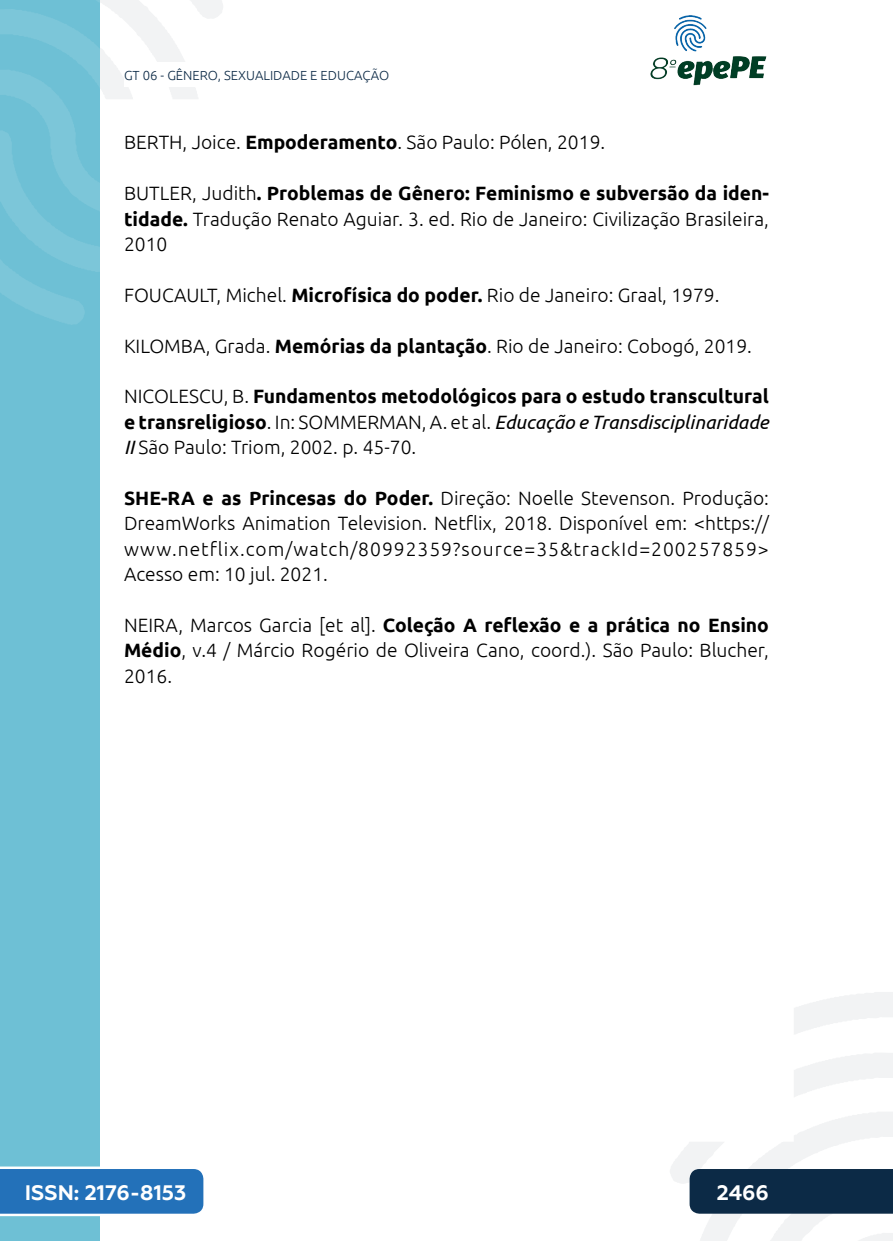
<style>
.page{position:relative;width:893px;height:1241px;background:#fff}
.page>*{position:absolute;margin:0;border:0;box-sizing:border-box;transform-origin:0 0}
.t1{font:700 21px "Geometria";color:#fff}
._11_REFERENCIAS{font:300 19.25px/25.4px "Ubuntu";color:#000;text-align:justify}
._11_REFERENCIAS-2{font:700 19.25px/25.4px "Ubuntu";color:#000;text-align:justify}
.t2{font:300 13.12px "Ubuntu";color:#0c2a46}
.s1{font-weight:700}
.s2{font-weight:300}
.s3{font-weight:400;font-style:italic}
</style>
<div class="page">
<svg style="left:670px;top:992px;width:223px;height:248px"></svg>
<svg style="left:99px;top:0;width:124px;height:324px"></svg>
<img style="left:650px;top:15px;width:117px;height:71px">
<div style="left:0;top:0;width:99px;height:1240px;background:#6ec0d5"></div>
<svg style="left:0;top:0;width:99px;height:325px"></svg>
<svg style="left:0;top:1166px;width:203px;height:49px;background:#367dbf"></svg>
<div style="left:690px;top:1168px;width:203px;height:45px;background:#0c2a46"></div>
<div style="left:124px;top:62px;width:516px;height:25px;background:#fff"></div>
<p class="t2" style="left:124px;top:67px;width:267px">GT 06 - GÊNERO, SEXUALIDADE E EDUCAÇÃO</p>
<p class="_11_REFERENCIAS" style="left:124px;top:129px;width:483px">BERTH, Joice. <span class="s1">Empoderamento</span>. São Paulo: Pólen, 2019.</p>
<p class="_11_REFERENCIAS" style="left:124px;top:180px;width:646px">BUTLER, Judith<span class="s1">. Problemas de Gênero: Feminismo e subversão da iden&shy;tidade.</span> Tradução Renato Aguiar. 3. ed. Rio de Janeiro: Civilização Brasileira, 2010</p>
<p class="_11_REFERENCIAS" style="left:124px;top:282px;width:597px">FOUCAULT, Michel. <span class="s1">Microfísica do poder.</span> Rio de Janeiro: Graal, 1979.</p>
<p class="_11_REFERENCIAS" style="left:124px;top:332px;width:629px">KILOMBA, Grada. <span class="s1">Memórias da plantação</span>. Rio de Janeiro: Cobogó, 2019.</p>
<p class="_11_REFERENCIAS-2" style="left:124px;top:383px;width:646px"><span class="s2">NICOLESCU, B.</span> Fundamentos metodológicos para o estudo transcultural e transreligioso<span class="s2">. In: SOMMERMAN, A. et al.</span> <span class="s3">Educação e Transdisciplinaridade II</span> <span class="s2">São Paulo: Triom, 2002. p. 45-70.</span></p>
<p class="_11_REFERENCIAS" style="left:124px;top:485px;width:646px"><span class="s1">SHE-RA e as Princesas do Poder.</span> Direção: Noelle Stevenson. Produção:<br>DreamWorks Animation Television. Netflix, 2018. Disponível em: &lt;https:// www.netflix.com/watch/80992359?source=35&amp;trackId=200257859&gt; Acesso em: 10 jul. 2021.</p>
<p class="_11_REFERENCIAS" style="left:124px;top:611px;width:646px">NEIRA, Marcos Garcia [et al]. <span class="s1">Coleção A reflexão e a prática no Ensino Médio</span>, v.4 / Márcio Rogério de Oliveira Cano, coord.). São Paulo: Blucher, 2016.</p>
<p class="t1" style="left:25px;top:1179px;width:163px">ISSN: 2176-8153</p>
<p class="t1" style="left:717px;top:1179px;width:54px">2466</p>
</div>
